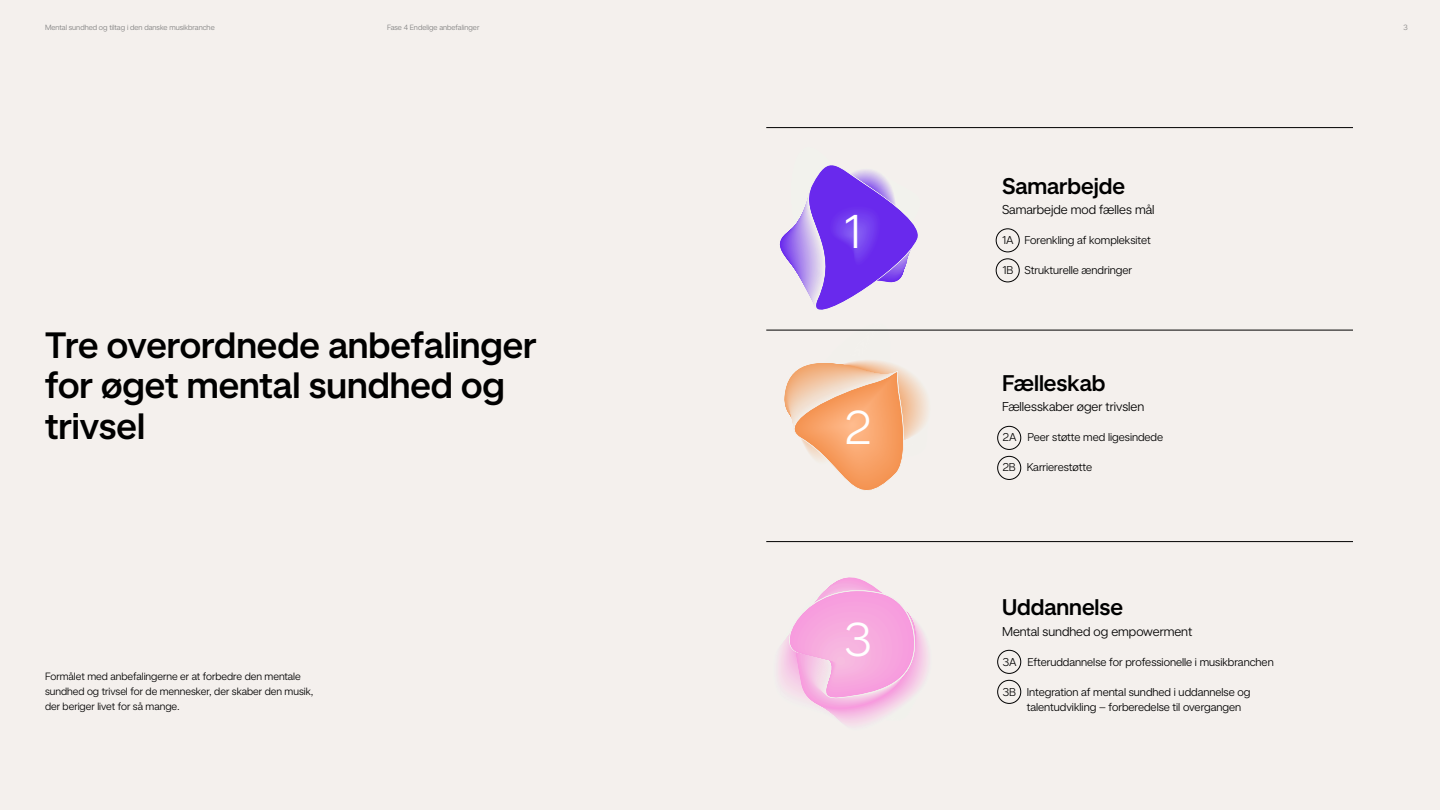
<style>
.page{position:relative;width:1440px;height:810px;background:#f4f0ed}
.page>*{position:absolute;margin:0;border:0;box-sizing:border-box;transform-origin:0 0}
.t1{font:300 47.03px "Universal Sans Display";color:#fff}
.t2{font:700 36.38px/40.4px "Universal Sans Display";color:#000}
.t3{font:700 22.5px "Universal Sans Display";color:#000}
.t4{font:300 12.75px "Universal Sans Display";color:#000}
.t5{font:300 11.25px/15px "Universal Sans Display";color:#000}
.t6{font:300 10.5px/15px "Universal Sans Display";color:#000}
.t7{font:300 7.5px "Universal Sans Display";color:#808080}
</style>
<div class="page">
<svg style="left:778px;top:577px;width:151px;height:149px"></svg>
<svg style="left:772px;top:128px;width:164px;height:362px"></svg>
<hr style="left:766px;top:330px;width:587px;height:1px;background:#000">
<hr style="left:766px;top:541px;width:587px;height:1px;background:#000">
<hr style="left:766px;top:127px;width:587px;height:1px;background:#000">
<div style="left:996px;top:229px;width:23px;height:23px;border:1px solid #000;border-radius:50%"></div>
<div style="left:998px;top:426px;width:23px;height:24px;border:1px solid #000;border-radius:50%"></div>
<div style="left:998px;top:650px;width:23px;height:23px;border:1px solid #000;border-radius:50%"></div>
<div style="left:996px;top:259px;width:23px;height:23px;border:1px solid #000;border-radius:50%"></div>
<div style="left:998px;top:456px;width:23px;height:24px;border:1px solid #000;border-radius:50%"></div>
<div style="left:998px;top:680px;width:23px;height:23px;border:1px solid #000;border-radius:50%"></div>
<p class="t7" style="left:45px;top:23px;width:171px">Mental sundhed og tiltag i den danske musikbranche</p>
<p class="t7" style="left:387px;top:23px;width:94px">Fase 4 Endelige anbefalinger</p>
<p class="t7" style="left:1403px;top:23px;width:6px">3</p>
<h2 class="t2" style="left:45px;top:325px;width:493px">Tre overordnede anbefalinger for øget mental sundhed og trivsel</h2>
<p class="t6" style="left:45px;top:669px;width:270px">Formålet med anbefalingerne er at forbedre den mentale sundhed og trivsel for de mennesker, der skaber den musik, der beriger livet for så mange.</p>
<h1 class="t1" style="left:845px;top:206px;width:17px">1</h1>
<h1 class="t1" style="left:845px;top:401px;width:28px">2</h1>
<h1 class="t1" style="left:845px;top:614px;width:28px">3</h1>
<h3 class="t3" style="left:1002px;top:173px;width:125px">Samarbejde</h3>
<p class="t4" style="left:1002px;top:203px;width:154px">Samarbejde mod fælles mål</p>
<p class="t5" style="left:1002px;top:233px;width:150px">1A Forenkling af kompleksitet</p>
<p class="t5" style="left:1003px;top:263px;width:131px">1B Strukturelle ændringer</p>
<h3 class="t3" style="left:1002px;top:371px;width:105px">Fælleskab</h3>
<p class="t4" style="left:1002px;top:400px;width:144px">Fællesskaber øger trivslen</p>
<p class="t5" style="left:1003px;top:430px;width:162px">2A Peer støtte med ligesindede</p>
<p class="t5" style="left:1003px;top:460px;width:91px">2B Karrierestøtte</p>
<h3 class="t3" style="left:1002px;top:595px;width:123px">Uddannelse</h3>
<p class="t4" style="left:1002px;top:624px;width:192px">Mental sundhed og empowerment</p>
<p class="t5" style="left:1003px;top:654px;width:273px">3A Efteruddannelse for professionelle i musikbranchen</p>
<p class="t5" style="left:1027px;top:684px;width:225px;text-indent:-24px">3B Integration af mental sundhed i uddannelse og talentudvikling – forberedelse til overgangen</p>
</div>
